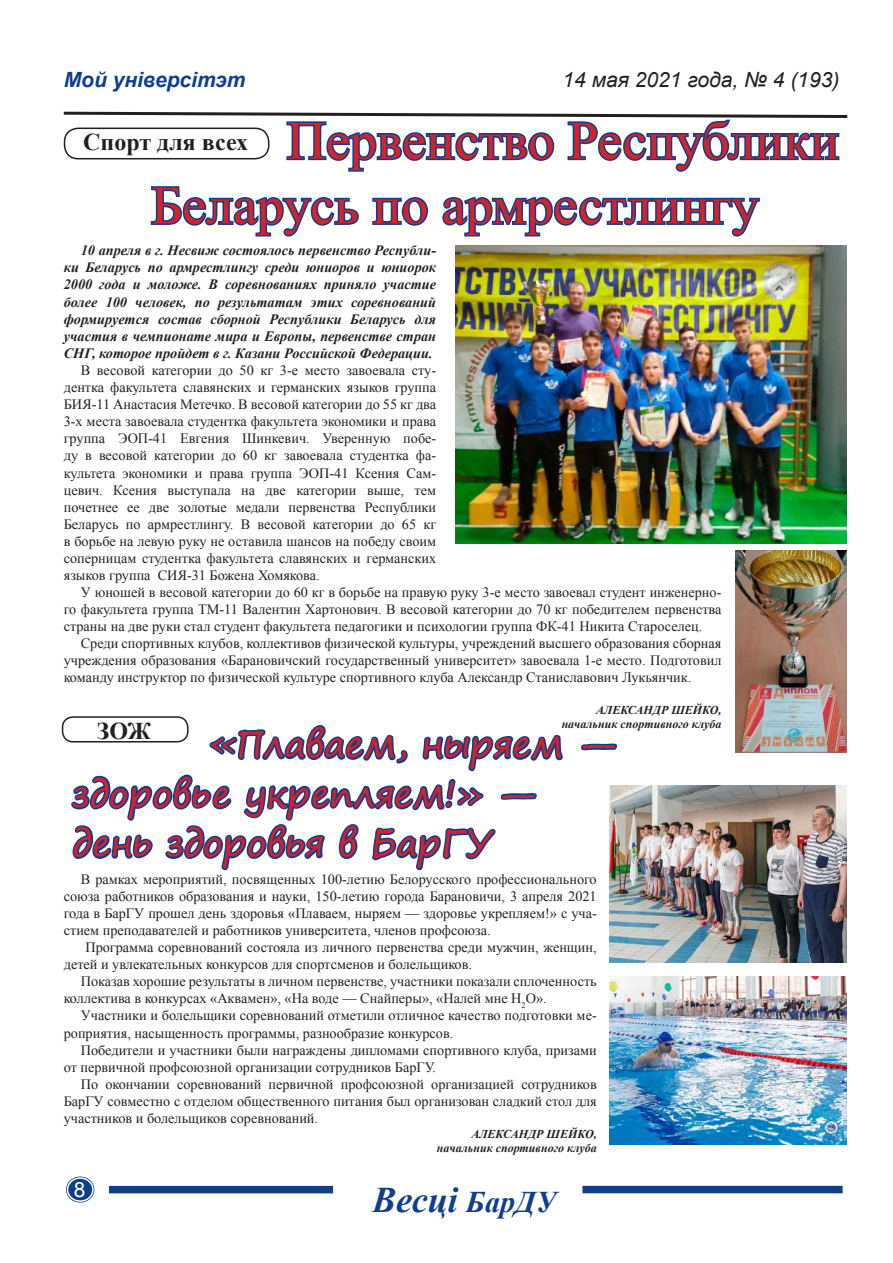
<style>
.page{position:relative;width:893px;height:1263px;background:#fff}
.page>*{position:absolute;margin:0;border:0;box-sizing:border-box;transform-origin:0 0}
.t1{font:54px/64.8px "Times New Roman";color:#d1232a}
.t2{font:36px/49.5px "Segoe Print";color:#d1232a}
.t3{font:italic 700 36px "Times New Roman";color:#113d8d}
.t4{font:700 24px "Times New Roman";color:#231f20}
.t5{font:italic 21px "Arial";color:#231f20}
.t6{font:italic 700 21px "Arial";color:#113d8d}
.t7{font:21px "Arial";color:#fff}
.t8{font:14.25px/17.1px "Times New Roman";color:#231f20;text-align:justify}
.t9{font:italic 700 14.25px/17.1px "Times New Roman";color:#231f20;text-align:justify}
.t10{font:italic 700 12px/14.4px "Times New Roman";color:#231f20;text-align:right}
.s1{font-size:30px}
</style>
<div class="page">
<div style="left:109px;top:1186px;width:224px;height:7px;background:#113d8d"></div>
<div style="left:582px;top:1186px;width:261px;height:7px;background:#113d8d"></div>
<svg style="left:66px;top:1176px;width:28px;height:26px"></svg>
<div style="left:64px;top:1174px;width:33px;height:31px;border:1px solid #fff;border-radius:50%"></div>
<div style="left:67px;top:1177px;width:27px;height:25px;border:1px solid #fff;border-radius:50%"></div>
<svg style="left:581px;top:743px;width:37px;height:8px"></svg>
<svg style="left:70px;top:722px;width:493px;height:149px"></svg>
<svg style="left:63px;top:111px;width:785px;height:61px"></svg>
<svg style="left:150px;top:186px;width:209px;height:51px"></svg>
<svg style="left:372px;top:197px;width:57px;height:29px"></svg>
<svg style="left:442px;top:197px;width:318px;height:40px"></svg>
<img style="left:455px;top:246px;width:391px;height:297px">
<img style="left:736px;top:551px;width:110px;height:202px">
<div style="left:62px;top:716px;width:127px;height:26px;border:2px solid #231f20;border-radius:10px"></div>
<img style="left:610px;top:785px;width:236px;height:177px">
<img style="left:610px;top:977px;width:236px;height:168px">
<h3 class="t6" style="left:64px;top:66px;width:183px">Мой універсітэт</h3>
<h3 class="t5" style="left:563px;top:67px;width:278px">14 мая 2021 года, № 4 (193)</h3>
<h1 class="t1" style="left:151px;top:107px;width:689px;text-indent:136px">Первенство Республики<br>Беларусь по армрестлингу</h1>
<p class="t9" style="left:64px;top:241px;width:374px;text-indent:17px">10 апреля в г. Несвиж состоялось первенство Республи&shy;ки Беларусь по армрестлингу среди юниоров и юниорок 2000 года и моложе. В соревнованиях приняло участие более 100 человек, по результатам этих соревнований формируется состав сборной Республики Беларусь для участия в чемпионате мира и Европы, первенстве стран СНГ, которое пройдет в г. Казани Российской Федерации.</p>
<p class="t8" style="left:64px;top:361px;width:374px;text-indent:17px">В весовой категории до 50 кг 3-е место завоевала сту&shy;дентка факультета славянских и германских языков группа БИЯ-11 Анастасия Метечко. В весовой категории до 55 кг два 3-х места завоевала студентка факультета экономики и права группа ЭОП-41 Евгения Шинкевич. Уверенную побе&shy;ду в весовой категории до 60 кг завоевала студентка фа&shy;культета экономики и права группа ЭОП-41 Ксения Сам&shy;цевич. Ксения выступала на две категории выше, тем почетнее ее две золотые медали первенства Республики Беларусь по армрестлингу. В весовой категории до 65 кг в борьбе на левую руку не оставила шансов на победу своим соперницам студентка факультета славянских и германских языков группа СИЯ-31 Божена Хомякова.</p>
<p class="t8" style="left:64px;top:583px;width:659px;text-indent:17px">У юношей в весовой категории до 60 кг в борьбе на правую руку 3-е место завоевал студент инженерно&shy;го факультета группа ТМ-11 Валентин Хартонович. В весовой категории до 70 кг победителем первенства страны на две руки стал студент факультета педагогики и психологии группа ФК-41 Никита Староселец.</p>
<p class="t8" style="left:64px;top:634px;width:659px;text-indent:17px">Среди спортивных клубов, коллективов физической культуры, учреждений высшего образования сборная учреждения образования «Барановичский государственный университет» завоевала 1-е место. Подготовил команду инструктор по физической культуре спортивного клуба Александр Станиславович Лукьянчик.</p>
<p class="t10" style="left:562px;top:702px;width:161px">АЛЕКСАНДР ШЕЙКО, начальник спортивного клуба</p>
<h3 class="t4" style="left:83px;top:125px;width:166px">Спорт для всех</h3>
<h3 class="t4" style="left:97px;top:714px;width:56px">ЗОЖ</h3>
<h2 class="t2" style="left:72px;top:719px;width:547px;text-indent:138px">«Плаваем, ныряем — здоровье укрепляем!» — день здоровья в БарГУ</h2>
<p class="t8" style="left:64px;top:870px;width:534px;text-indent:17px">В рамках мероприятий, посвященных 100-летию Белорусского профессионального союза работников образования и науки, 150-летию города Барановичи, 3 апреля 2021 года в БарГУ прошел день здоровья «Плаваем, ныряем — здоровье укрепляем!» с уча&shy;стием преподавателей и работников университета, членов профсоюза.</p>
<p class="t8" style="left:64px;top:938px;width:534px;text-indent:22px">Программа соревнований состояла из личного первенства среди мужчин, женщин, детей и увлекательных конкурсов для спортсменов и болельщиков.</p>
<p class="t8" style="left:64px;top:973px;width:534px;text-indent:17px">Показав хорошие результаты в личном первенстве, участники показали сплоченность коллектива в конкурсах «Аквамен», «На воде — Снайперы», «Налей мне Н<sub>2</sub>О».</p>
<p class="t8" style="left:64px;top:1007px;width:534px;text-indent:17px">Участники и болельщики соревнований отметили отличное качество подготовки ме&shy;роприятия, насыщенность программы, разнообразие конкурсов.</p>
<p class="t8" style="left:64px;top:1041px;width:534px;text-indent:17px">Победители и участники были награждены дипломами спортивного клуба, призами от первичной профсоюзной организации сотрудников БарГУ.</p>
<p class="t8" style="left:64px;top:1075px;width:534px;text-indent:17px">По окончании соревнований первичной профсоюзной организацией сотрудников БарГУ совместно с отделом общественного питания был организован сладкий стол для участников и болельщиков соревнований.</p>
<p class="t10" style="left:437px;top:1126px;width:161px">АЛЕКСАНДР ШЕЙКО, начальник спортивного клуба</p>
<h3 class="t7" style="left:74px;top:1176px;width:13px">8</h3>
<h2 class="t3" style="left:372px;top:1174px;width:186px">Весці <span class="s1">БарДУ</span></h2>
</div>
